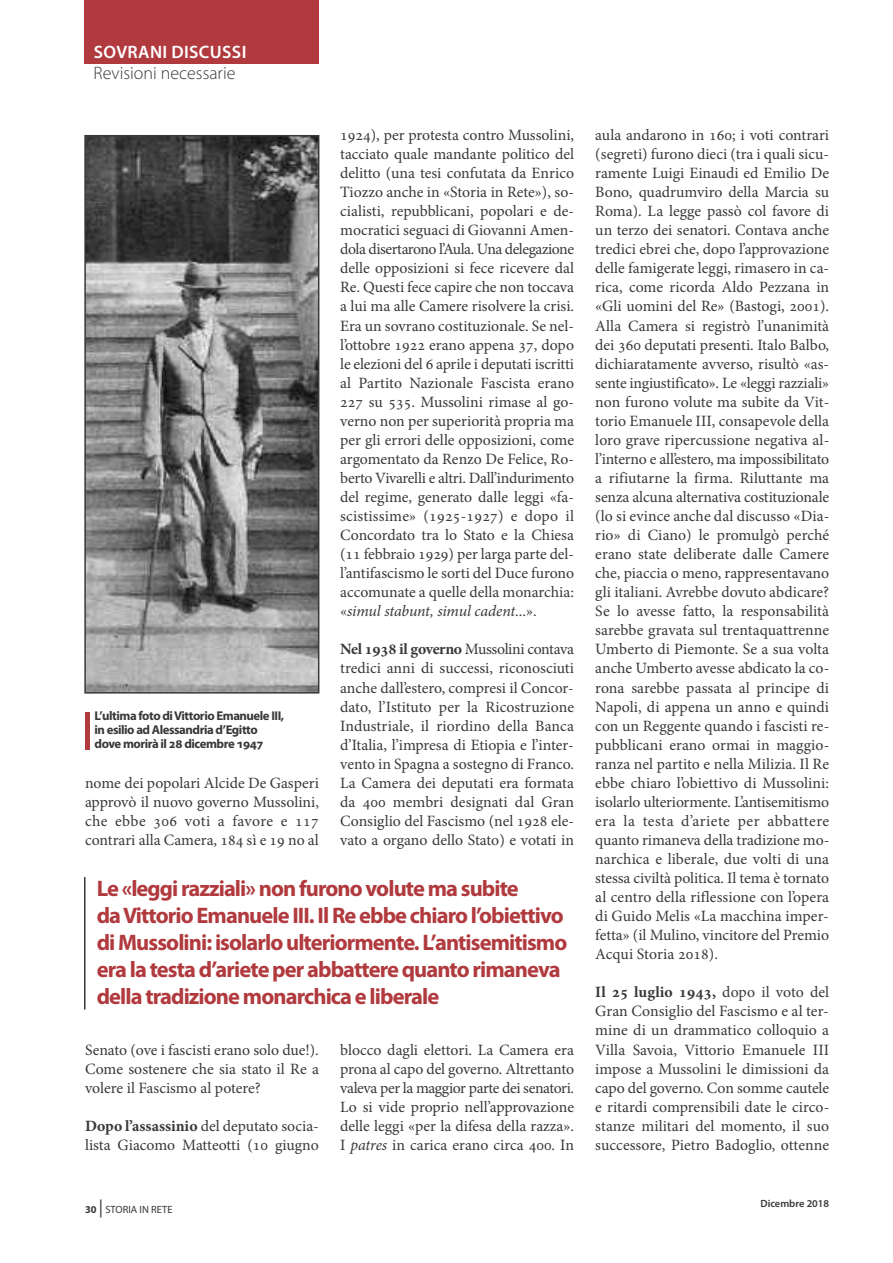
<style>
.page{position:relative;width:893px;height:1263px;background:#fff}
.page>*{position:absolute;margin:0;border:0;box-sizing:border-box;transform-origin:0 0}
.t1{font:700 22.5px/27px "Myriad Pro";letter-spacing:-.04em;color:#b13a3e}
.t2{font:300 18px "Myriad Pro";color:#39383a}
.t3{font:600 18px "Myriad Pro";letter-spacing:.02em;color:#fff}
.t4{font:15.75px/19px "Minion Pro";color:#39383a;text-align:justify}
.t5{font:700 12.75px/14.2px "Myriad Pro";letter-spacing:-.035em;color:#39383a}
.t6{font:10.5px "Myriad Pro";color:#39383a}
.t7{font:600 10.5px "Myriad Pro";color:#39383a}
.s1{font-style:italic}
.s2{font-weight:700}
.s3{font-size:18px}
</style>
<div class="page">
<hr style="left:84px;top:877px;width:1px;height:132px;background:#39383a">
<img style="left:87px;top:138px;width:229px;height:552px">
<div style="left:84px;top:135px;width:235px;height:558px;border:2px solid #39383a"></div>
<hr style="left:85px;top:712px;width:4px;height:38px;background:#b13a3e">
<div style="left:85px;top:0;width:234px;height:63px;background:#b13a3e"></div>
<p class="t3" style="left:94px;top:45px;width:154px">SOVRANI DISCUSSI</p>
<p class="t2" style="left:94px;top:66px;width:143px">Revisioni necessarie</p>
<p class="t5" style="left:95px;top:709px;width:191px">L’ultima foto diVittorio Emanuele III, in esilio ad Alessandria d’Egitto dove morirà il 28 dicembre 1947</p>
<p class="t4" style="left:85px;top:775px;width:235px">nome dei popolari Alcide De Gasperi approvò il nuovo governo Mussolini, che ebbe 306 voti a favore e 117 contrari alla Camera, 184 sì e 19 no al</p>
<p class="t4" style="left:340px;top:127px;width:235px">1924), per protesta contro Mussolini, tacciato quale mandante politico del delitto (una tesi confutata da Enrico Tiozzo anche in «Storia in Rete»), so&shy;cialisti, repubblicani, popolari e de&shy;mocratici seguaci di Giovanni Amen&shy;dola disertarono l’Aula. Una delegazione delle opposizioni si fece ricevere dal Re. Questi fece capire che non toccava a lui ma alle Camere risolvere la crisi.<br>Era un sovrano costituzionale. Se nel&shy;l’ottobre 1922 erano appena 37, dopo le elezioni del 6 aprile i deputati iscritti al Partito Nazionale Fascista erano 227 su 535. Mussolini rimase al go&shy;verno non per superiorità propria ma per gli errori delle opposizioni, come argomentato da Renzo De Felice, Ro&shy;berto Vivarelli e altri. Dall’indurimento del regime, generato dalle leggi «fa&shy;scistissime» (1925-1927) e dopo il Concordato tra lo Stato e la Chiesa (11 febbraio 1929) per larga parte del&shy;l’antifascismo le sorti del Duce furono accomunate a quelle della monarchia: «<span class="s1">simul stabunt, simul cadent</span>...».</p>
<p class="t4" style="left:340px;top:641px;width:235px"><span class="s2">Nel 1938 il governo</span> Mussolini contava tredici anni di successi, riconosciuti anche dall’estero, compresi il Concor&shy;dato, l’Istituto per la Ricostruzione Industriale, il riordino della Banca d’Italia, l’impresa di Etiopia e l’inter&shy;vento in Spagna a sostegno di Franco.<br>La Camera dei deputati era formata da 400 membri designati dal Gran Consiglio del Fascismo (nel 1928 ele&shy;vato a organo dello Stato) e votati in</p>
<p class="t1" style="left:97px;top:876px;width:472px">Le «leggi razziali» non furono volute ma subite daVittorio Emanuele III. Il Re ebbe chiaro l’obiettivo di Mussolini: isolarlo ulteriormente. L’antisemitismo era la testa d’ariete per abbattere quanto rimaneva della tradizione monarchica e liberale</p>
<p class="t4" style="left:85px;top:1041px;width:235px">Senato (ove i fascisti erano solo due!).<br>Come sostenere che sia stato il Re a volere il Fascismo al potere?</p>
<p class="t4" style="left:85px;top:1117px;width:235px"><span class="s2">Dopo l’assassinio</span> del deputato socia&shy;lista Giacomo Matteotti (10 giugno</p>
<p class="t4" style="left:340px;top:1041px;width:235px">blocco dagli elettori. La Camera era prona al capo del governo. Altrettanto valeva per la maggior parte dei senatori.<br>Lo si vide proprio nell’approvazione delle leggi «per la difesa della razza».<br>I <span class="s1">patres</span> in carica erano circa 400. In</p>
<p class="t4" style="left:595px;top:127px;width:235px">aula andarono in 160; i voti contrari (segreti) furono dieci (tra i quali sicu&shy;ramente Luigi Einaudi ed Emilio De Bono, quadrumviro della Marcia su Roma). La legge passò col favore di un terzo dei senatori. Contava anche tredici ebrei che, dopo l’approvazione delle famigerate leggi, rimasero in ca&shy;rica, come ricorda Aldo Pezzana in «Gli uomini del Re» (Bastogi, 2001).<br>Alla Camera si registrò l’unanimità dei 360 deputati presenti. Italo Balbo, dichiaratamente avverso, risultò «as&shy;sente ingiustificato». Le «leggi razziali» non furono volute ma subite da Vit&shy;torio Emanuele III, consapevole della loro grave ripercussione negativa al&shy;l’interno e all’estero, ma impossibilitato a rifiutarne la firma. Riluttante ma senza alcuna alternativa costituzionale (lo si evince anche dal discusso «Dia&shy;rio» di Ciano) le promulgò perché erano state deliberate dalle Camere che, piaccia o meno, rappresentavano gli italiani. Avrebbe dovuto abdicare?<br>Se lo avesse fatto, la responsabilità sarebbe gravata sul trentaquattrenne Umberto di Piemonte. Se a sua volta anche Umberto avesse abdicato la co&shy;rona sarebbe passata al principe di Napoli, di appena un anno e quindi con un Reggente quando i fascisti re&shy;pubblicani erano ormai in maggio&shy;ranza nel partito e nella Milizia. Il Re ebbe chiaro l’obiettivo di Mussolini: isolarlo ulteriormente. L’antisemitismo era la testa d’ariete per abbattere quanto rimaneva della tradizione mo&shy;narchica e liberale, due volti di una stessa civiltà politica. Il tema è tornato al centro della riflessione con l’opera di Guido Melis «La macchina imper&shy;fetta» (il Mulino, vincitore del Premio Acqui Storia 2018).</p>
<p class="t4" style="left:595px;top:984px;width:235px"><span class="s2">Il 25 luglio 1943,</span> dopo il voto del Gran Consiglio del Fascismo e al ter&shy;mine di un drammatico colloquio a Villa Savoia, Vittorio Emanuele III impose a Mussolini le dimissioni da capo del governo. Con somme cautele e ritardi comprensibili date le circo&shy;stanze militari del momento, il suo successore, Pietro Badoglio, ottenne</p>
<p class="t6" style="left:85px;top:1205px;width:89px"><span class="s2">30</span> <span class="s3">|</span> STORIA IN RETE</p>
<p class="t7" style="left:760px;top:1199px;width:70px">Dicembre 2018</p>
</div>
